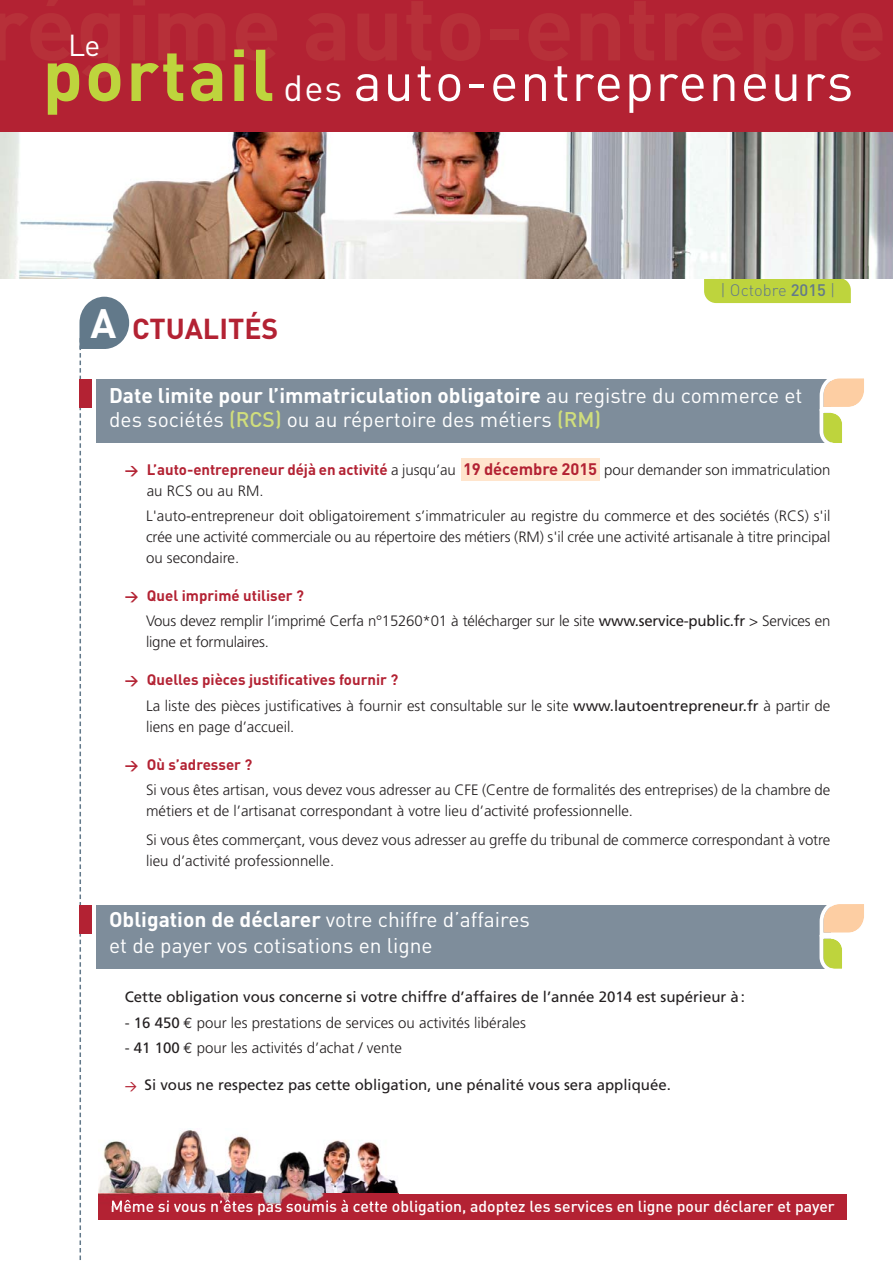
<style>
.page{position:relative;width:893px;height:1262px;background:#fff}
.page>*{position:absolute;margin:0;border:0;box-sizing:border-box;transform-origin:0 0}
.t1{font:54px "DINOT";letter-spacing:.03em;color:#fff}
.t2{font:30px "DINOT";color:#fff}
.t3{font:700 28.5px "DINOT";color:#b32233}
.t4{font:21px/24px "DINOT";color:#fff}
.t5{font:300 16.5px "DINOT";color:#62798a}
.t6{font:500 15.75px "DINOT";color:#fff}
.t7{font:300 15px/21px "Frutiger LT Std";color:#231f20}
.t8{font:15px "Frutiger LT Std";color:#231f20}
.t9{font:700 15px "DINOT";color:#b32233}
.s1{font-weight:700;font-size:72px;color:#bed43d}
.s2{font-size:36px}
.s3{font-size:40.5px;color:#fff}
.s4{font-weight:500}
.s5{font-weight:700}
.s6{font-weight:500;color:#d0de7c}
.s7{font-family:"DINOT";font-weight:700;font-size:13.5px;color:#b32233}
.s8{font-family:"DINOT";font-weight:700;color:#b32233}
.s9{font-family:"DINOT";font-weight:700;font-size:16.5px;color:#b32233}
.s10{font-size:13.5px}
.s11{font-weight:400}
.s12{font-family:"Euro Mono";font-weight:400}
.s13{font-family:"DINOT";font-weight:500;font-size:12px;color:#b32233}
</style>
<div class="page">
<div style="left:461px;top:458px;width:138px;height:22px;background:#ffe5cd"></div>
<div style="left:704px;top:278px;width:146px;height:25px;background:#bed43d"></div>
<div style="left:0;top:0;width:892px;height:133px;background:#b32233"></div>
<img style="left:0;top:133px;width:892px;height:145px">
<svg style="left:79px;top:297px;width:50px;height:963px"></svg>
<div style="left:79px;top:379px;width:13px;height:29px;background:#b32233"></div>
<div style="left:96px;top:379px;width:734px;height:64px;background:#7e8d9b"></div>
<svg style="left:819px;top:378px;width:45px;height:65px"></svg>
<div style="left:79px;top:904px;width:13px;height:29px;background:#b32233"></div>
<div style="left:96px;top:904px;width:734px;height:64px;background:#7e8d9b"></div>
<svg style="left:819px;top:904px;width:45px;height:65px"></svg>
<div style="left:98px;top:1193px;width:749px;height:26px;background:#b32233"></div>
<img style="left:99px;top:1128px;width:299px;height:77px">
<img style="left:112px;top:1199px;width:124px;height:6px">
<h2 class="t2" style="left:68px;top:35px;width:34px">Le</h2>
<h1 class="t1" style="left:43px;top:63px;width:812px"><span class="s1">portail</span> <span class="s2">des</span> auto-entrepreneurs</h1>
<h3 class="t3" style="left:91px;top:319px;width:189px"><span class="s3">A</span> CTUALITÉS</h3>
<p class="t5" style="left:720px;top:280px;width:116px">| Octobre <span class="s4">2015</span> |</p>
<h3 class="t4" style="left:109px;top:386px;width:695px"><span class="s5">Date limite pour l’immatriculation obligatoire</span> au registre du commerce et des sociétés <span class="s6">(RCS)</span> ou au répertoire des métiers <span class="s6">(RM)</span></h3>
<p class="t7" style="left:147px;top:460px;width:685px;text-indent:-22px"><span class="s7">→</span> <span class="s8">L’auto-entrepreneur déjà en activité</span> a jusqu’au <span class="s9">19 décembre 2015</span> pour demander son immatriculation au RCS ou au RM.</p>
<p class="t7" style="left:146px;top:506px;width:685px;text-align:justify">L'auto-entrepreneur doit obligatoirement s’immatriculer au registre du commerce et des sociétés (RCS) s'il crée une activité commerciale ou au répertoire des métiers (RM) s'il crée une activité artisanale à titre principal ou secondaire.</p>
<p class="t9" style="left:125px;top:590px;width:181px"><span class="s10">→</span> Quel imprimé utiliser ?</p>
<p class="t7" style="left:146px;top:612px;width:686px">Vous devez remplir l’imprimé Cerfa n°15260*01 à télécharger sur le site <span class="s11">www.service-public.fr</span> &gt; Services en ligne et formulaires.</p>
<p class="t9" style="left:125px;top:674px;width:275px"><span class="s10">→</span> Quelles pièces justificatives fournir ?</p>
<p class="t7" style="left:146px;top:696px;width:686px">La liste des pièces justificatives à fournir est consultable sur le site <span class="s11">www.lautoentrepreneur.fr</span> à partir de liens en page d’accueil.</p>
<p class="t9" style="left:125px;top:759px;width:129px"><span class="s10">→</span> Où s’adresser ?</p>
<p class="t7" style="left:146px;top:780px;width:686px">Si vous êtes artisan, vous devez vous adresser au CFE (Centre de formalités des entreprises) de la chambre de métiers et de l’artisanat correspondant à votre lieu d’activité professionnelle.</p>
<p class="t7" style="left:146px;top:831px;width:686px">Si vous êtes commerçant, vous devez vous adresser au greffe du tribunal de commerce correspondant à votre lieu d’activité professionnelle.</p>
<h3 class="t4" style="left:109px;top:909px;width:422px;line-height:25.2px"><span class="s5">Obligation de déclarer</span> votre chiffre d’affaires et de payer vos cotisations en ligne</h3>
<p class="t8" style="left:125px;top:991px;width:621px">Cette obligation vous concerne si votre chiffre d’affaires de l’année 2014 est supérieur à:</p>
<p class="t7" style="left:125px;top:1013px;width:402px">- <span class="s11">16 450</span> <span class="s12">€</span> pour les prestations de services ou activités libérales</p>
<p class="t7" style="left:125px;top:1038px;width:278px">- <span class="s11">41 100</span> <span class="s12">€</span> pour les activités d’achat / vente</p>
<p class="t8" style="left:125px;top:1078px;width:547px"><span class="s13">→</span> Si vous ne respectez pas cette obligation, une pénalité vous sera appliquée.</p>
<p class="t6" style="left:111px;top:1200px;width:725px">Même si vous n’êtes pas soumis à cette obligation, adoptez les services en ligne pour déclarer et payer</p>
</div>
